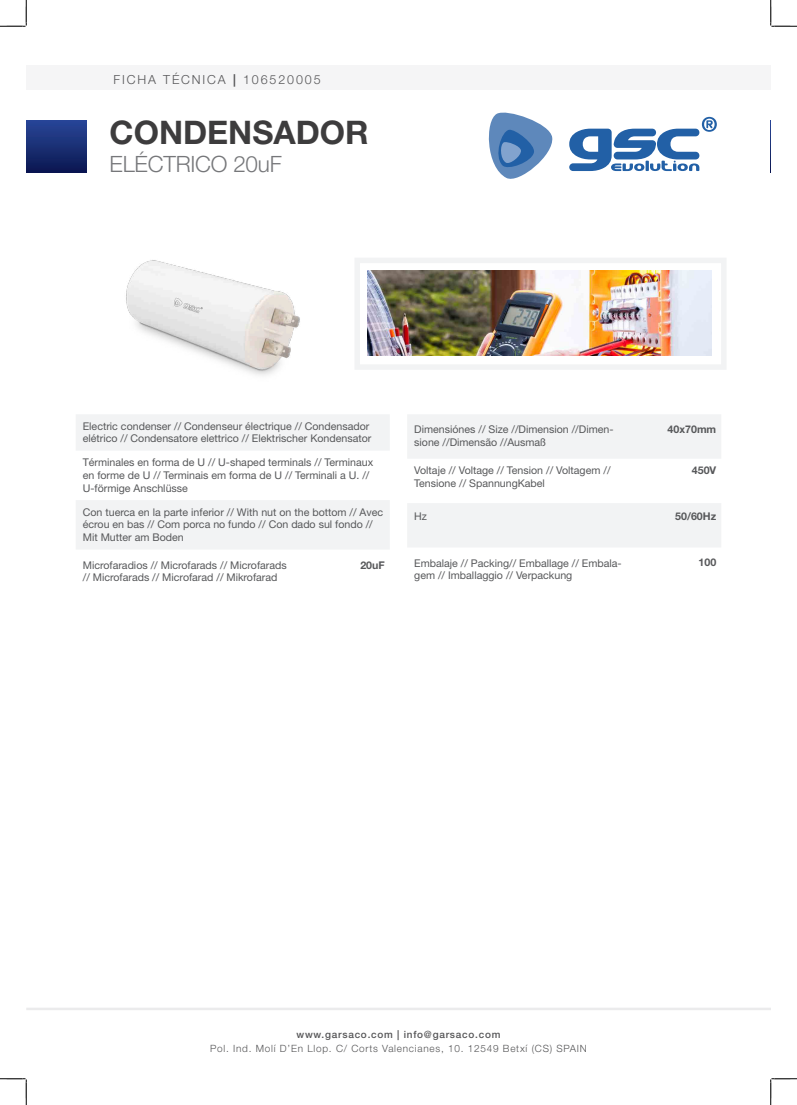
<style>
.page{position:relative;width:797px;height:1105px;background:#fff}
.page>*{position:absolute;margin:0;border:0;box-sizing:border-box;transform-origin:0 0}
.t1{font:700 32.5px "Helvetica Neue";color:#3d3c3d}
.t2{font:300 22.5px "Helvetica Neue";letter-spacing:-.01em;color:#76777a}
.t3{font:300 12.5px "Helvetica Neue";letter-spacing:.15em;color:#555557}
.t4{font:10.62px/12.8px "Helvetica Neue";color:#57585a}
.t5{font:700 10.62px "Helvetica Neue";color:#57585a}
.t6{font:300 10px "Helvetica Neue";letter-spacing:.075em;color:#555557}
.t7{font:500 10px "Helvetica Neue";letter-spacing:.075em;color:#555557}
.s1{font-weight:700}
</style>
<div class="page">
<svg style="left:569px;top:117px;width:147px;height:54px"></svg>
<svg style="left:488px;top:112px;width:65px;height:67px"></svg>
<hr style="left:26px;top:1008px;width:744px;height:2px;background:#ebebec">
<div style="left:26px;top:65px;width:744px;height:25px;background:#f5f5f6"></div>
<svg style="left:770px;top:120px;width:1px;height:52px"></svg>
<div style="left:26px;top:120px;width:61px;height:52px;background:linear-gradient(to bottom,#294799,#0b1852)"></div>
<svg style="left:407px;top:415px;width:314px;height:132px;fill:#f2f3f4"></svg>
<svg style="left:76px;top:415px;width:314px;height:134px;fill:#f2f3f4"></svg>
<img style="left:126px;top:260px;width:174px;height:116px">
<div style="left:354px;top:258px;width:372px;height:112px;border:5px solid #f2f3f4"></div>
<img style="left:367px;top:271px;width:345px;height:84px">
<svg style="left:0;top:0;width:27px;height:27px"></svg>
<svg style="left:0;top:1078px;width:27px;height:27px"></svg>
<svg style="left:770px;top:0;width:27px;height:27px"></svg>
<svg style="left:770px;top:1078px;width:27px;height:27px"></svg>
<p class="t3" style="left:113px;top:72px;width:209px">FICHA TÉCNICA <span class="s1">|</span> 106520005</p>
<h1 class="t1" style="left:110px;top:113px;width:260px">CONDENSADOR</h1>
<h2 class="t2" style="left:110px;top:150px;width:174px">ELÉCTRICO 20uF</h2>
<p class="t4" style="left:83px;top:419px;width:290px">Electric condenser // Condenseur électrique // Condensador elétrico // Condensatore elettrico // Elektrischer Kondensator</p>
<p class="t4" style="left:83px;top:456px;width:292px">Términales en forma de U // U-shaped terminals // Terminaux en forme de U // Terminais em forma de U // Terminali a U. //<br>U-förmige Anschlüsse</p>
<p class="t4" style="left:83px;top:505px;width:302px">Con tuerca en la parte inferior // With nut on the bottom // Avec écrou en bas // Com porca no fundo // Con dado sul fondo //<br>Mit Mutter am Boden</p>
<p class="t4" style="left:83px;top:558px;width:205px">Microfaradios // Microfarads // Microfarads // Microfarads // Microfarad // Mikrofarad</p>
<p class="t5" style="left:360px;top:558px;width:26px">20uF</p>
<p class="t4" style="left:414px;top:423px;width:201px">Dimensiónes // Size //Dimension //Dimen&shy;sione //Dimensão //Ausmaß</p>
<p class="t5" style="left:667px;top:423px;width:50px">40x70mm</p>
<p class="t4" style="left:414px;top:464px;width:198px">Voltaje // Voltage // Tension // Voltagem //<br>Tensione // SpannungKabel</p>
<p class="t5" style="left:691px;top:464px;width:26px">450V</p>
<p class="t4" style="left:414px;top:510px;width:14px">Hz</p>
<p class="t5" style="left:675px;top:510px;width:42px">50/60Hz</p>
<p class="t4" style="left:414px;top:556px;width:209px">Embalaje // Packing// Emballage // Embala&shy;gem // Imballaggio // Verpackung</p>
<p class="t5" style="left:698px;top:556px;width:19px">100</p>
<p class="t7" style="left:296px;top:1028px;width:205px">www.garsaco.com | info@garsaco.com</p>
<p class="t6" style="left:210px;top:1042px;width:378px">Pol. Ind. Molí D’En Llop. C/ Corts Valencianes, 10. 12549 Betxí (CS) SPAIN</p>
</div>
